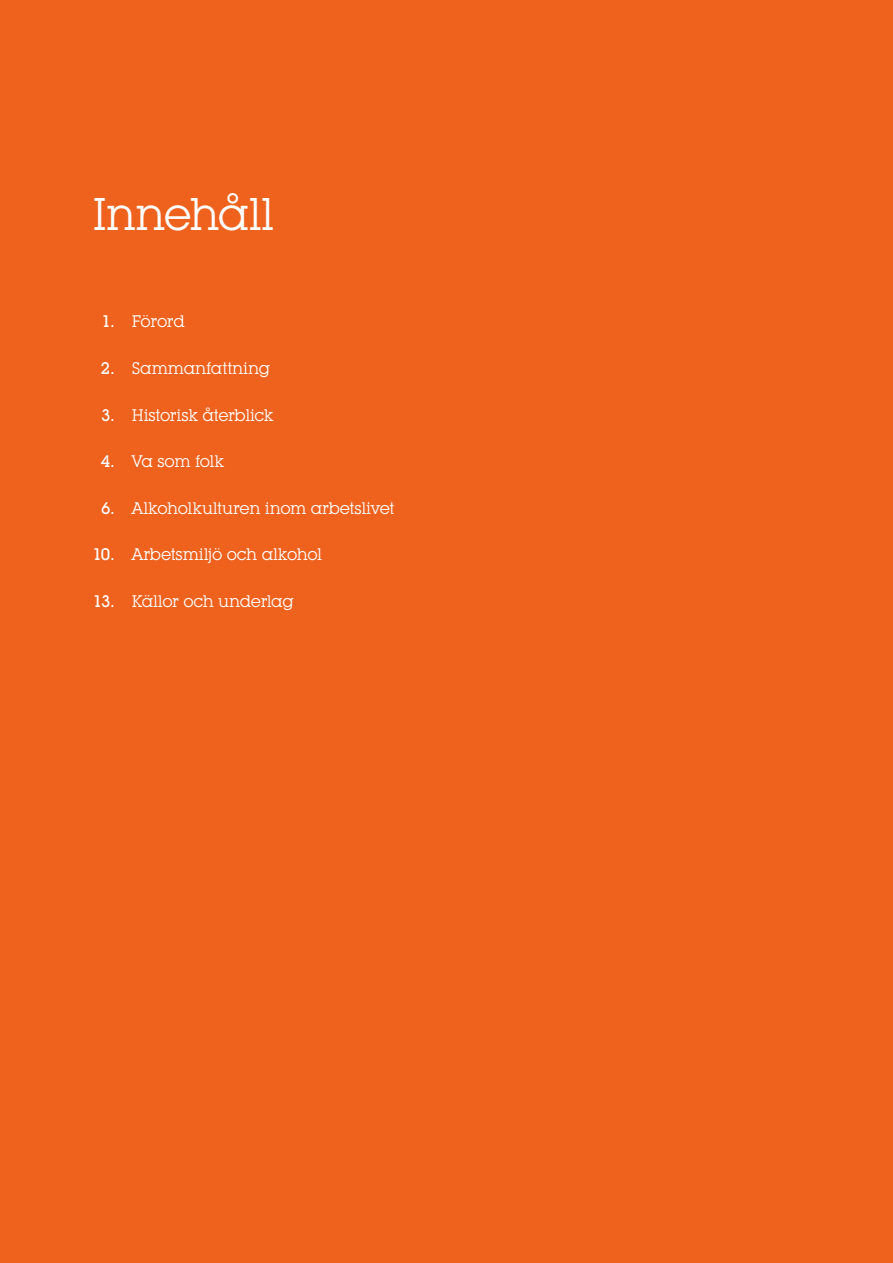
<style>
.page{position:relative;width:893px;height:1263px;background:#ee621e}
.page>*{position:absolute;margin:0;border:0;box-sizing:border-box;transform-origin:0 0}
.Stor_rubrik{font:45px "Lubalin Graph IT Cby BT";letter-spacing:-.03em;color:#fff}
.Ingress{font:16.5px "Lubalin Graph IT Cby BT";letter-spacing:-.02em;color:#fff}
.Ingress-2{font:500 16.5px "Lubalin Graph IT Cby BT";color:#fff}
</style>
<div class="page">
<p class="Stor_rubrik" style="left:92px;top:187px;width:183px">Innehåll</p>
<p class="Ingress-2" style="left:101px;top:311px;width:15px">1.</p>
<p class="Ingress" style="left:132px;top:311px;width:55px">Förord</p>
<p class="Ingress-2" style="left:101px;top:358px;width:15px">2.</p>
<p class="Ingress" style="left:132px;top:358px;width:140px">Sammanfattning</p>
<p class="Ingress-2" style="left:101px;top:405px;width:15px">3.</p>
<p class="Ingress" style="left:132px;top:405px;width:143px">Historisk återblick</p>
<p class="Ingress-2" style="left:101px;top:451px;width:16px">4.</p>
<p class="Ingress" style="left:132px;top:451px;width:94px">Va som folk</p>
<p class="Ingress-2" style="left:101px;top:498px;width:15px">6.</p>
<p class="Ingress" style="left:132px;top:498px;width:264px">Alkoholkulturen inom arbetslivet</p>
<p class="Ingress-2" style="left:93px;top:544px;width:24px">10.</p>
<p class="Ingress" style="left:132px;top:544px;width:192px">Arbetsmiljö och alkohol</p>
<p class="Ingress-2" style="left:93px;top:591px;width:23px">13.</p>
<p class="Ingress" style="left:132px;top:591px;width:164px">Källor och underlag</p>
</div>
